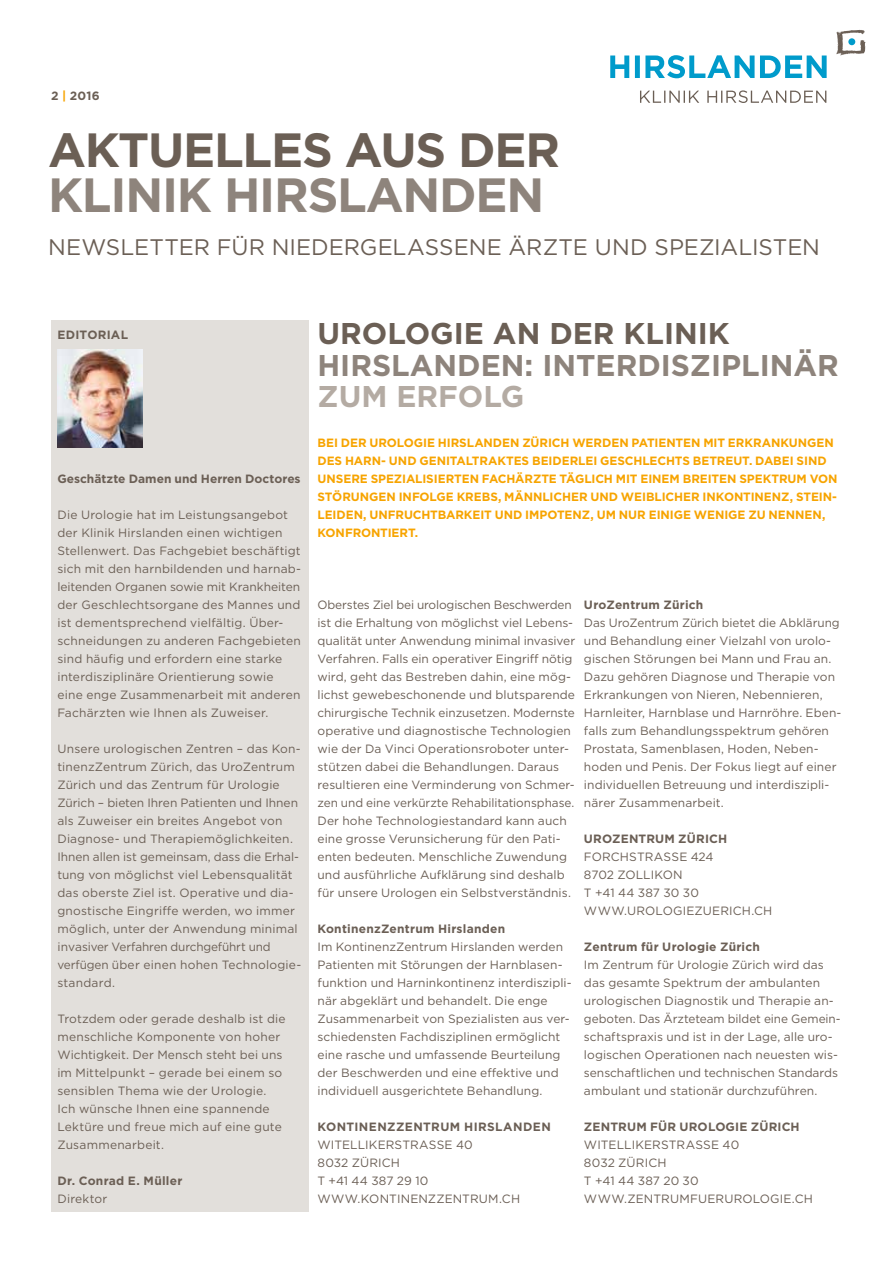
<style>
.page{position:relative;width:893px;height:1263px;background:#fff}
.page>*{position:absolute;margin:0;border:0;box-sizing:border-box;transform-origin:0 0}
.t1{font:700 48px "Gotham";letter-spacing:-.025em;color:#8e847c}
.t2{font:700 48px "Gotham";letter-spacing:-.025em;color:#6b5f55}
.t3{font:700 30px "Gotham";color:#8e847c}
.t4{font:700 30px "Gotham";color:#6b5f55}
.t5{font:700 30px "Gotham";color:#b4aba3}
.t6{font:22.5px "Gotham";color:#6b5f55}
.t7{font:12px/18px "Gotham";letter-spacing:.005em;color:#6b5f55}
.t8{font:700 12px/18px "Gotham";letter-spacing:-.005em;color:#f7a400}
.t9{font:700 12px "Gotham";letter-spacing:.02em;color:#6b5f55}
.t10{font:700 12px "Gotham";color:#6b5f55}
.s1{color:#f7a400}
</style>
<div class="page">
<svg style="left:836px;top:30px;width:29px;height:26px"></svg>
<div style="left:848px;top:38px;width:7px;height:7px;background:#009bcb;border-radius:50%"></div>
<svg style="left:610px;top:55px;width:217px;height:23px"></svg>
<svg style="left:640px;top:90px;width:186px;height:13px"></svg>
<div style="left:51px;top:321px;width:258px;height:891px;background:#e2dfdb"></div>
<img style="left:57px;top:349px;width:86px;height:98px">
<p class="t9" style="left:51px;top:88px;width:50px">2 <span class="s1">|</span> 2016</p>
<h1 class="t2" style="left:48px;top:118px;width:514px">AKTUELLES AUS DER</h1>
<h1 class="t1" style="left:48px;top:163px;width:498px">KLINIK HIRSLANDEN</h1>
<h3 class="t6" style="left:48px;top:233px;width:773px">NEWSLETTER FÜR NIEDERGELASSENE ÄRZTE UND SPEZIALISTEN</h3>
<p class="t9" style="left:57px;top:327px;width:72px">EDITORIAL</p>
<p class="t10" style="left:57px;top:471px;width:245px">Geschätzte Damen und Herren Doctores</p>
<p class="t7" style="left:57px;top:506px;width:245px">Die Urologie hat im Leistungsangebot der Klinik Hirslanden einen wichtigen Stellenwert. Das Fachgebiet beschäftigt sich mit den harnbildenden und harnab&shy;leitenden Organen sowie mit Krankheiten der Geschlechtsorgane des Mannes und ist dementsprechend vielfältig. Über&shy;schneidungen zu anderen Fachgebieten sind häufig und erfordern eine starke interdisziplinäre Orientierung sowie eine enge Zusammenarbeit mit anderen Fachärzten wie Ihnen als Zuweiser.</p>
<p class="t7" style="left:57px;top:740px;width:245px">Unsere urologischen Zentren – das Kon&shy;tinenzZentrum Zürich, das UroZentrum Zürich und das Zentrum für Urologie Zürich – bieten Ihren Patienten und Ihnen als Zuweiser ein breites Angebot von Diagnose- und Therapiemöglichkeiten.<br>Ihnen allen ist gemeinsam, dass die Erhal&shy;tung von möglichst viel Lebensqualität das oberste Ziel ist. Operative und dia&shy;gnostische Eingriffe werden, wo immer möglich, unter der Anwendung minimal invasiver Verfahren durchgeführt und verfügen über einen hohen Technologie&shy;standard.</p>
<p class="t7" style="left:57px;top:1010px;width:230px">Trotzdem oder gerade deshalb ist die menschliche Komponente von hoher Wichtigkeit. Der Mensch steht bei uns im Mittelpunkt – gerade bei einem so sensiblen Thema wie der Urologie.<br>Ich wünsche Ihnen eine spannende Lektüre und freue mich auf eine gute Zusammenarbeit.</p>
<p class="t9" style="left:57px;top:1173px;width:126px">Dr. Conrad E. Müller</p>
<p class="t7" style="left:57px;top:1190px;width:52px">Direktor</p>
<h2 class="t4" style="left:317px;top:314px;width:414px">UROLOGIE AN DER KLINIK</h2>
<h2 class="t3" style="left:317px;top:345px;width:523px">HIRSLANDEN: INTERDISZIPLINÄR</h2>
<h2 class="t5" style="left:317px;top:377px;width:208px">ZUM ERFOLG</h2>
<p class="t8" style="left:317px;top:434px;width:521px">BEI DER UROLOGIE HIRSLANDEN ZÜRICH WERDEN PATIENTEN MIT ERKRANKUNGEN DES HARN- UND GENITALTRAKTES BEIDERLEI GESCHLECHTS BETREUT. DABEI SIND UNSERE SPEZIALISIERTEN FACHÄRZTE TÄGLICH MIT EINEM BREITEN SPEKTRUM VON STÖRUNGEN INFOLGE KREBS, MÄNNLICHER UND WEIBLICHER INKONTINENZ, STEIN-LEIDEN, UNFRUCHTBARKEIT UND IMPOTENZ, UM NUR EINIGE WENIGE ZU NENNEN, KONFRONTIERT.</p>
<p class="t7" style="left:317px;top:596px;width:259px">Oberstes Ziel bei urologischen Beschwerden ist die Erhaltung von möglichst viel Lebens&shy;qualität unter Anwendung minimal invasiver Verfahren. Falls ein operativer Eingriff nötig wird, geht das Bestreben dahin, eine mög&shy;lichst gewebeschonende und blutsparende chirurgische Technik einzusetzen. Modernste operative und diagnostische Technologien wie der Da Vinci Operationsroboter unter&shy;stützen dabei die Behandlungen. Daraus resultieren eine Verminderung von Schmer&shy;zen und eine verkürzte Rehabilitationsphase.<br>Der hohe Technologiestandard kann auch eine grosse Verunsicherung für den Pati&shy;enten bedeuten. Menschliche Zuwendung und ausführliche Aufklärung sind deshalb für unsere Urologen ein Selbstverständnis.</p>
<p class="t9" style="left:317px;top:921px;width:189px">KontinenzZentrum Hirslanden</p>
<p class="t7" style="left:317px;top:938px;width:256px">Im KontinenzZentrum Hirslanden werden Patienten mit Störungen der Harnblasen&shy;funktion und Harninkontinenz interdiszipli&shy;när abgeklärt und behandelt. Die enge Zusammenarbeit von Spezialisten aus ver&shy;schiedensten Fachdisziplinen ermöglicht eine rasche und umfassende Beurteilung der Beschwerden und eine effektive und individuell ausgerichtete Behandlung.</p>
<p class="t9" style="left:317px;top:1119px;width:235px">KONTINENZZENTRUM HIRSLANDEN</p>
<p class="t7" style="left:317px;top:1136px;width:204px">WITELLIKERSTRASSE 40<br>8032 ZÜRICH<br>T +41 44 387 29 10<br>WWW.KONTINENZZENTRUM.CH</p>
<p class="t9" style="left:584px;top:597px;width:121px">UroZentrum Zürich</p>
<p class="t7" style="left:584px;top:614px;width:259px">Das UroZentrum Zürich bietet die Abklärung und Behandlung einer Vielzahl von urolo&shy;gischen Störungen bei Mann und Frau an.<br>Dazu gehören Diagnose und Therapie von Erkrankungen von Nieren, Nebennieren, Harnleiter, Harnblase und Harnröhre. Eben&shy;falls zum Behandlungsspektrum gehören Prostata, Samenblasen, Hoden, Neben&shy;hoden und Penis. Der Fokus liegt auf einer individuellen Betreuung und interdiszipli&shy;närer Zusammenarbeit.</p>
<p class="t9" style="left:584px;top:831px;width:145px">UROZENTRUM ZÜRICH</p>
<p class="t7" style="left:584px;top:848px;width:190px">FORCHSTRASSE 424<br>8702 ZOLLIKON<br>T +41 44 387 30 30<br>WWW.UROLOGIEZUERICH.CH</p>
<p class="t9" style="left:584px;top:939px;width:177px">Zentrum für Urologie Zürich</p>
<p class="t7" style="left:584px;top:956px;width:258px">Im Zentrum für Urologie Zürich wird das das gesamte Spektrum der ambulanten urologischen Diagnostik und Therapie an&shy;geboten. Das Ärzteteam bildet eine Gemein&shy;schaftspraxis und ist in der Lage, alle uro&shy;logischen Operationen nach neuesten wis&shy;senschaftlichen und technischen Standards ambulant und stationär durchzuführen.</p>
<p class="t9" style="left:584px;top:1119px;width:217px">ZENTRUM FÜR UROLOGIE ZÜRICH</p>
<p class="t7" style="left:584px;top:1136px;width:230px">WITELLIKERSTRASSE 40<br>8032 ZÜRICH<br>T +41 44 387 20 30<br>WWW.ZENTRUMFUERUROLOGIE.CH</p>
</div>
